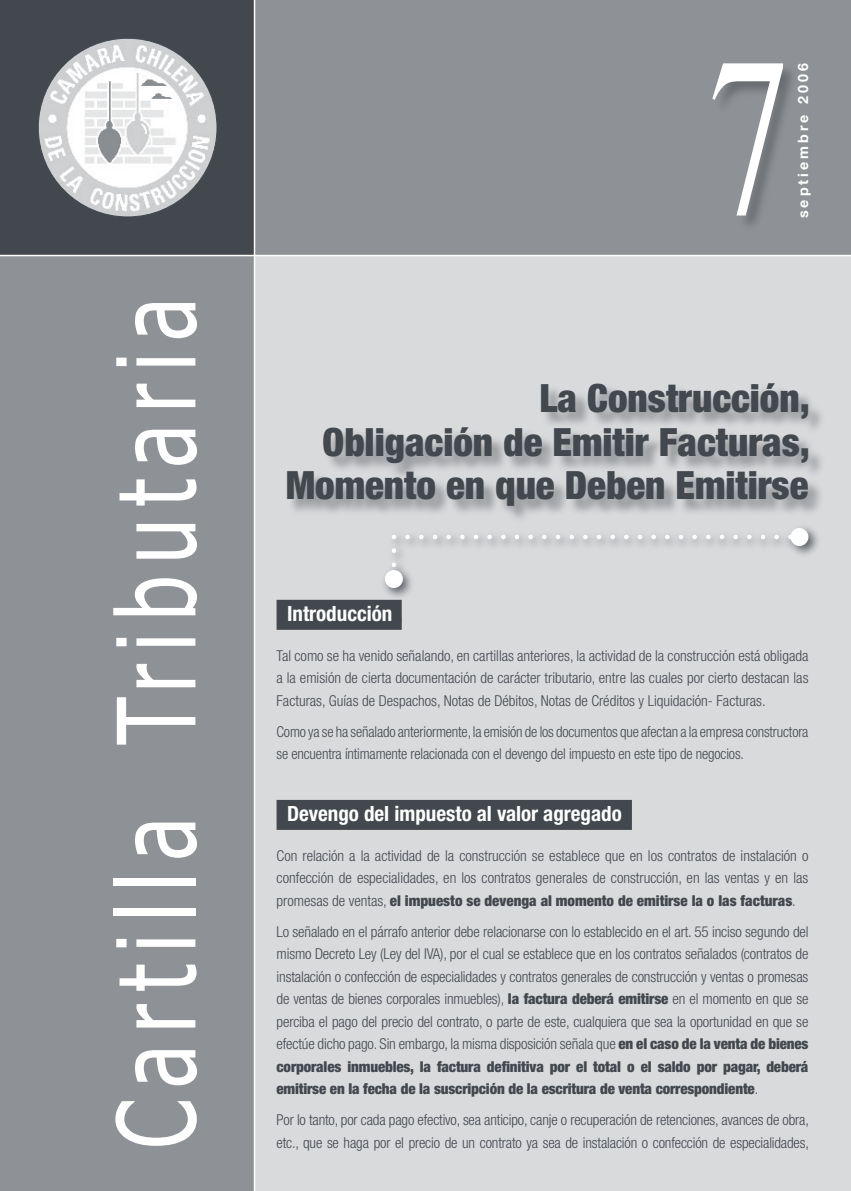
<style>
.page{position:relative;width:851px;height:1191px;background:#fff}
.page>*{position:absolute;margin:0;border:0;box-sizing:border-box;transform-origin:0 0}
.Titulo_verde{font:225px "Times New Roman";color:#fff;scale:.75 1}
.t1{font:108px "Tahoma";letter-spacing:.15em;color:#fff;scale:.75 1}
._02_Título{font:900 condensed 39px "Helvetica Neue";color:#43484e}
._03_Subt__1__barra{font:700 condensed 21px "Helvetica Neue";color:#fff}
._01__Texto{font:300 condensed 15px/22.5px "Helvetica Neue";letter-spacing:-.01em;color:#43484e;text-align:justify}
.Titulo_verde-2{font:700 14.25px "Helvetica Neue";color:#fff}
.s1{color:#43484e}
.s2{font-weight:900}
</style>
<div class="page">
<div style="left:0;top:255px;width:255px;height:936px;background:#8e9195"></div>
<div style="left:255px;top:255px;width:595px;height:936px;background:#d9dadc"></div>
<div style="left:0;top:0;width:255px;height:255px;background:#43484e"></div>
<div style="left:255px;top:0;width:595px;height:255px;background:#8e9195"></div>
<hr style="left:0;top:255px;width:850px;height:1px;background:#fff">
<hr style="left:254px;top:0;width:1px;height:1191px;background:#fff">
<img style="left:38px;top:38px;width:179px;height:179px;border-radius:50%">
<svg style="left:391px;top:535px;width:409px;height:46px"></svg>
<div style="left:385px;top:570px;width:18px;height:18px;background:#fff;border-radius:50%"></div>
<div style="left:790px;top:528px;width:18px;height:18px;background:#fff;border-radius:50%"></div>
<div style="left:712px;top:62px;width:87px;height:170px;background:#43484e;opacity:.5"></div>
<div style="left:276px;top:600px;width:125px;height:30px;background:#43484e"></div>
<div style="left:276px;top:800px;width:355px;height:30px;background:#43484e"></div>
<div style="left:286px;top:382px;width:540px;height:142px;background:#43484e;opacity:.5"></div>
<p class="t1" style="left:84px;top:1148px;width:1135px;rotate:-90deg">Cartilla Tributaria</p>
<p class="Titulo_verde" style="left:706px;top:-14px;width:114px">7</p>
<p class="Titulo_verde-2" style="left:794px;top:218px;width:157px;rotate:-90deg">s e p t i e m b r e 2 0 0 6</p>
<p class="_02_Título" style="left:539px;top:374px;width:272px">La Construcción,</p>
<p class="_02_Título" style="left:322px;top:418px;width:488px">Obligación de Emitir Facturas,</p>
<p class="_02_Título" style="left:285px;top:461px;width:524px">Momento en que Deben Emitirse</p>
<p class="_03_Subt__1__barra" style="left:287px;top:601px;width:117px">Introducción<span class="s1">..</span></p>
<p class="_01__Texto" style="left:276px;top:644px;width:533px">Tal como se ha venido señalando, en cartillas anteriores, la actividad de la construcción está obligada a la emisión de cierta documentación de carácter tributario, entre las cuales por cierto destacan las Facturas, Guías de Despachos, Notas de Débitos, Notas de Créditos y Liquidación- Facturas.</p>
<p class="_01__Texto" style="left:276px;top:720px;width:533px">Como ya se ha señalado anteriormente, la emisión de los documentos que afectan a la empresa constructora se encuentra íntimamente relacionada con el devengo del impuesto en este tipo de negocios.</p>
<p class="_03_Subt__1__barra" style="left:287px;top:801px;width:346px">Devengo del impuesto al valor agregado<span class="s1">..</span></p>
<p class="_01__Texto" style="left:276px;top:844px;width:533px">Con relación a la actividad de la construcción se establece que en los contratos de instalación o confección de especialidades, en los contratos generales de construcción, en las ventas y en las promesas de ventas, <span class="s2">el impuesto se devenga al momento de emitirse la o las facturas</span>.</p>
<p class="_01__Texto" style="left:276px;top:920px;width:533px">Lo señalado en el párrafo anterior debe relacionarse con lo establecido en el art. 55 inciso segundo del mismo Decreto Ley (Ley del IVA), por el cual se establece que en los contratos señalados (contratos de instalación o confección de especialidades y contratos generales de construcción y ventas o promesas de ventas de bienes corporales inmuebles), <span class="s2">la factura deberá emitirse</span> en el momento en que se perciba el pago del precio del contrato, o parte de este, cualquiera que sea la oportunidad en que se efectúe dicho pago. Sin embargo, la misma disposición señala que <span class="s2">en el caso de la venta de bienes corporales inmuebles, la factura definitiva por el total o el saldo por pagar, deberá emitirse en la fecha de la suscripción de la escritura de venta correspondiente</span>.</p>
<p class="_01__Texto" style="left:276px;top:1108px;width:534px">Por lo tanto, por cada pago efectivo, sea anticipo, canje o recuperación de retenciones, avances de obra, etc., que se haga por el precio de un contrato ya sea de instalación o confección de especialidades,</p>
</div>
